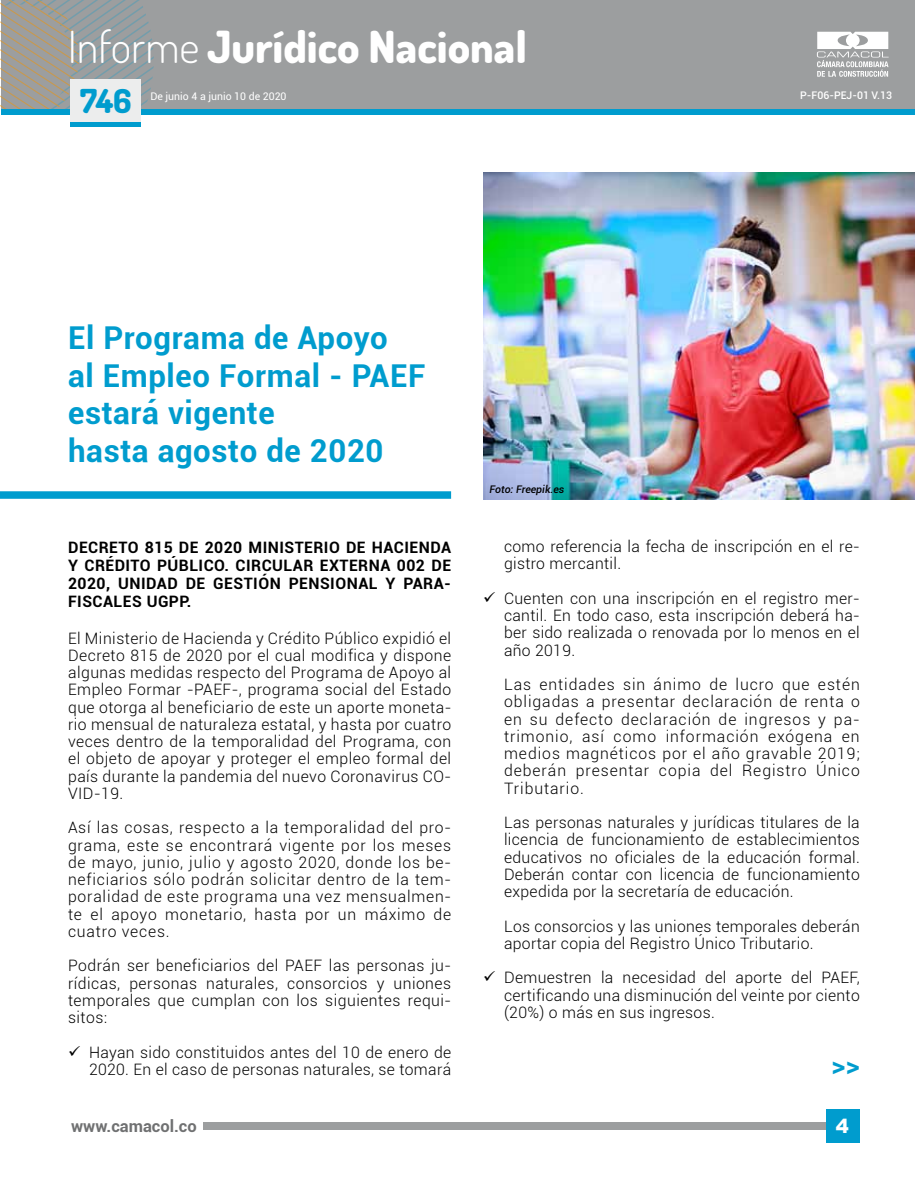
<style>
.page{position:relative;width:915px;height:1191px;background:#fff}
.page>*{position:absolute;margin:0;border:0;box-sizing:border-box;transform-origin:0 0}
.t1{font:800 44.25px "Dosis";color:#fff}
.t2{font:800 33px "Dosis";color:#009cce}
.t3{font:700 31.5px/37.5px "Roboto";letter-spacing:.02em;color:#009cce}
.t4{font:700 27px "Roboto";color:#009cce}
.t5{font:900 19.5px "Roboto";color:#fff}
.t6{font:900 19.5px "Arial";color:#fff}
.t7{font:700 16.5px "Roboto";color:#707172}
.t8{font:300 15.75px/17.2px "Roboto";letter-spacing:.02em;color:#000;text-align:justify}
.t9{font:700 15.75px/18px "Roboto";letter-spacing:.03em;color:#000;text-align:justify}
.t10{font:10.5px "Roboto";color:#fff}
.t11{font:500 10.5px "Roboto";color:#fff}
.t12{font:italic 500 10.5px "Roboto";color:#000}
.s1{font-weight:300}
</style>
<div class="page">
<div style="left:203px;top:1122px;width:655px;height:7px;background:#9c9e9f"></div>
<div style="left:825px;top:1109px;width:33px;height:34px;background:#009cce"></div>
<div style="left:1px;top:0;width:913px;height:108px;background:#9c9e9f"></div>
<div style="left:1px;top:109px;width:913px;height:5px;background:#009cce"></div>
<svg style="left:1px;top:0;width:158px;height:109px"></svg>
<svg style="left:817px;top:32px;width:71px;height:45px"></svg>
<div style="left:70px;top:122px;width:70px;height:5px;background:#009cce"></div>
<div style="left:70px;top:79px;width:70px;height:43px;background:#eceded"></div>
<img style="left:483px;top:172px;width:431px;height:328px">
<div style="left:0;top:491px;width:451px;height:8px;background:#009cce"></div>
<h1 class="t1" style="left:68px;top:18px;width:460px"><span class="s1">Informe</span> Jurídico Nacional</h1>
<h2 class="t2" style="left:80px;top:80px;width:53px">746</h2>
<p class="t10" style="left:150px;top:89px;width:138px">De junio 4 a junio 10 de 2020</p>
<h3 class="t3" style="left:68px;top:318px;width:356px">EL PROGRAMA DE APOYO<br>AL EMPLEO FORMAL - PAEF<br>ESTARÁ VIGENTE<br>HASTA AGOSTO DE 2020</h3>
<p class="t12" style="left:489px;top:481px;width:76px">Foto: Freepik.es</p>
<p class="t11" style="left:800px;top:87px;width:93px">P-F06-PEJ-01 V.13</p>
<p class="t9" style="left:68px;top:537px;width:384px;text-indent:245px">RIO DE HACIENDA Y CRÉDITO PÚBLICO. CI RCULAR EXTERNA 002 DE 2020, UNIDAD DE GESTI</p>
<p class="t9" style="left:68px;top:537px;width:221px">DECRETO 815 DE 2020 MI NISTE</p>
<p class="t9" style="left:258px;top:573px;width:194px">ÓN PENSI ONAL Y PARA-</p>
<p class="t9" style="left:68px;top:591px;width:125px">FISCALES UGPP.</p>
<p class="t8" style="left:68px;top:629px;width:384px">El Ministerio de Hacienda y Crédito Público expidió el Decreto 815 de 2020 por el cual modifica y dispone algunas medidas respecto del Programa de Apoyo al Empleo Formar -PAEF-, programa social del Estado que otorga al beneficiario de este un aporte moneta&shy;rio mensual de naturaleza estatal, y hasta por cuatro veces dentro de la temporalidad del Programa, con el objeto de apoyar y proteger el empleo formal del país durante la pandemia del nuevo Coronavirus CO-VID-19.</p>
<p class="t8" style="left:68px;top:818px;width:384px">Así las cosas, respecto a la temporalidad del pro&shy;grama, este se encontrará vigente por los meses de mayo, junio, julio y agosto 2020, donde los be&shy;neficiarios sólo podrán solicitar dentro de la tem&shy;poralidad de este programa una vez mensualmen&shy;te el apoyo monetario, hasta por un máximo de cuatro veces.</p>
<p class="t8" style="left:68px;top:956px;width:384px">Podrán ser beneficiarios del PAEF las personas ju&shy;rídicas, personas naturales, consorcios y uniones temporales que cumplan con los siguientes requi&shy;sitos:</p>
<p class="t8" style="left:68px;top:1042px;width:384px;text-align:right">✓ Hayan sido constituidos antes del 10 de enero de<br>2020. En el caso de personas naturales, se tomará</p>
<p class="t8" style="left:504px;top:537px;width:357px">como referencia la fecha de inscripción en el re&shy;gistro mercantil.</p>
<p class="t8" style="left:504px;top:589px;width:357px;text-indent:-21px">✓ Cuenten con una inscripción en el registro mer&shy;cantil. En todo caso, esta inscripción deberá ha&shy;ber sido realizada o renovada por lo menos en el año 2019.</p>
<p class="t8" style="left:504px;top:675px;width:357px">Las entidades sin ánimo de lucro que estén obligadas a presentar declaración de renta o en su defecto declaración de ingresos y pa&shy;trimonio, así como información exógena en medios magnéticos por el año gravable 2019; deberán presentar copia del Registro Único Tributario.</p>
<p class="t8" style="left:504px;top:813px;width:357px">Las personas naturales y jurídicas titulares de la licencia de funcionamiento de establecimientos educativos no oficiales de la educación formal.<br>Deberán contar con licencia de funcionamiento expedida por la secretaría de educación.</p>
<p class="t8" style="left:504px;top:916px;width:357px">Los consorcios y las uniones temporales deberán aportar copia del Registro Único Tributario.</p>
<p class="t8" style="left:504px;top:968px;width:357px;text-indent:-21px">✓ Demuestren la necesidad del aporte del PAEF, certificando una disminución del veinte por ciento (20%) o más en sus ingresos.</p>
<h3 class="t4" style="left:831px;top:1046px;width:30px">&gt;&gt;</h3>
<p class="t6" style="left:835px;top:1111px;width:15px">4</p>
<p class="t7" style="left:71px;top:1114px;width:127px">WWW.CAMACOL.CO</p>
<p class="t5" style="left:836px;top:1114px;width:13px">1</p>
</div>
